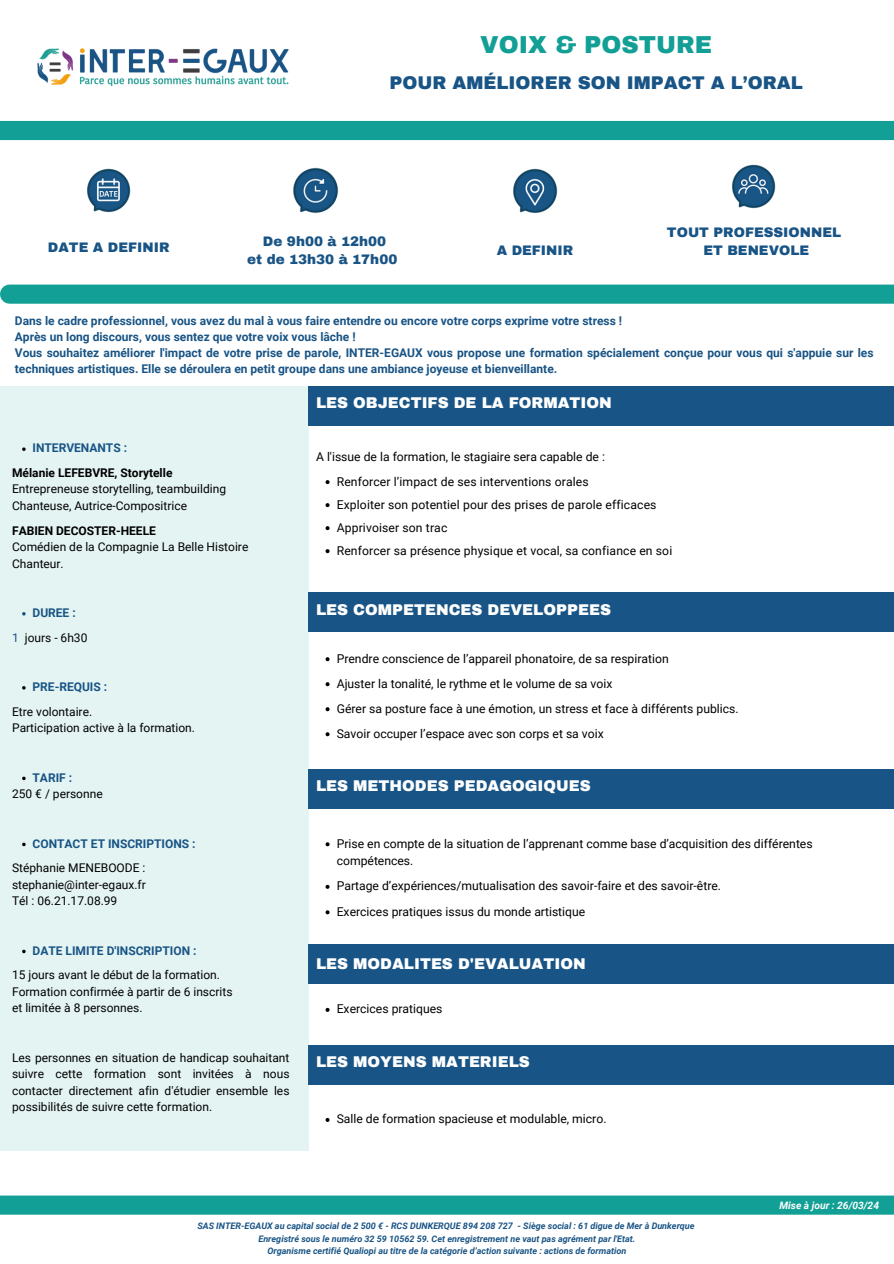
<style>
.page{position:relative;width:894px;height:1264px;background:#fff}
.page>*{position:absolute;margin:0;border:0;box-sizing:border-box;transform-origin:0 0}
.t1{font:900 24px "Archivo";color:#129f95}
.t2{font:900 18px "Archivo";color:#185485}
.t3{font:900 15.15px "Archivo";color:#fff}
.t4{font:900 13.5px/18px "Archivo";color:#185485;text-align:center}
.t5{font:12.15px/17px "Roboto";color:#000}
.t6{font:12px/16.5px "Roboto";color:#000}
.t7{font:700 12px/16px "Roboto";color:#185485}
.t8{font:700 12px "Roboto";color:#000}
.t9{font:12px "Roboto";color:#185485}
.t10{font:italic 700 10.2px "Roboto";color:#fff}
.t11{font:italic 700 9px "Roboto";color:#185485}
</style>
<div class="page">
<img style="left:37px;top:48px;width:252px;height:39px">
<div style="left:0;top:121px;width:893px;height:19px;background:#129f95"></div>
<div style="left:308px;top:770px;width:585px;height:39px;background:#185485"></div>
<div style="left:308px;top:1045px;width:585px;height:39px;background:#185485"></div>
<div style="left:308px;top:944px;width:585px;height:39px;background:#185485"></div>
<div style="left:0;top:386px;width:308px;height:764px;background:#e4f4f3"></div>
<div style="left:0;top:1195px;width:893px;height:19px;background:#129f95"></div>
<img style="left:87px;top:168px;width:44px;height:45px">
<img style="left:293px;top:167px;width:46px;height:46px">
<img style="left:513px;top:168px;width:45px;height:46px">
<img style="left:732px;top:164px;width:44px;height:45px">
<div style="left:308px;top:592px;width:585px;height:39px;background:#185485"></div>
<div style="left:308px;top:386px;width:585px;height:39px;background:#185485"></div>
<svg style="left:325px;top:480px;width:4px;height:4px"></svg>
<svg style="left:325px;top:503px;width:4px;height:4px"></svg>
<svg style="left:325px;top:526px;width:4px;height:4px"></svg>
<svg style="left:325px;top:549px;width:4px;height:4px"></svg>
<svg style="left:325px;top:657px;width:4px;height:4px"></svg>
<svg style="left:325px;top:682px;width:4px;height:4px"></svg>
<svg style="left:325px;top:707px;width:4px;height:4px"></svg>
<svg style="left:325px;top:732px;width:4px;height:4px"></svg>
<svg style="left:325px;top:842px;width:4px;height:4px"></svg>
<svg style="left:325px;top:884px;width:4px;height:4px"></svg>
<svg style="left:325px;top:910px;width:4px;height:4px"></svg>
<svg style="left:325px;top:1007px;width:4px;height:4px"></svg>
<svg style="left:325px;top:1117px;width:4px;height:4px"></svg>
<svg style="left:22px;top:447px;width:4px;height:4px"></svg>
<svg style="left:22px;top:612px;width:4px;height:3px"></svg>
<svg style="left:22px;top:686px;width:4px;height:3px"></svg>
<svg style="left:22px;top:776px;width:4px;height:4px"></svg>
<svg style="left:22px;top:842px;width:4px;height:4px"></svg>
<svg style="left:22px;top:949px;width:4px;height:4px"></svg>
<div style="left:10px;top:284px;width:883px;height:20px;background:#129f95"></div>
<p class="t4" style="left:48px;top:238px;width:123px">DATE A DEFINIR</p>
<p class="t1" style="left:480px;top:32px;width:233px">VOIX &amp; POSTURE</p>
<p class="t2" style="left:389px;top:73px;width:414px">POUR AMÉLIORER SON IMPACT A L’ORAL</p>
<p class="t4" style="left:247px;top:233px;width:152px">De 9h00 à 12h00<br>et de 13h30 à 17h00</p>
<h3 class="t4" style="left:496px;top:242px;width:78px">A DEFINIR</h3>
<p class="t4" style="left:666px;top:224px;width:175px">TOUT PROFESSIONNEL<br>ET BENEVOLE</p>
<p class="t7" style="left:15px;top:313px;width:859px">Dans le cadre professionnel, vous avez du mal à vous faire entendre ou encore votre corps exprime votre stress !<br>Après un long discours, vous sentez que votre voix vous lâche !<br>Vous souhaitez améliorer l'impact de votre prise de parole, INTER-EGAUX vous propose une formation spécialement conçue pour vous qui s'appuie sur les techniques artistiques. Elle se déroulera en petit groupe dans une ambiance joyeuse et bienveillante.</p>
<p class="t7" style="left:33px;top:440px;width:96px">INTERVENANTS :</p>
<p class="t8" style="left:12px;top:466px;width:162px">Mélanie LEFEBVRE, Storytelle</p>
<p class="t6" style="left:12px;top:481px;width:215px">Entrepreneuse storytelling, teambuilding</p>
<p class="t6" style="left:12px;top:497px;width:176px">Chanteuse, Autrice-Compositrice</p>
<p class="t8" style="left:12px;top:523px;width:145px">FABIEN DECOSTER-HEELE</p>
<p class="t6" style="left:12px;top:538px;width:238px">Comédien de la Compagnie La Belle Histoire<br>Chanteur.</p>
<p class="t7" style="left:33px;top:605px;width:45px">DUREE :</p>
<p class="t9" style="left:12px;top:630px;width:8px">1</p>
<p class="t6" style="left:25px;top:629px;width:64px">jours - 6h30</p>
<p class="t7" style="left:33px;top:679px;width:76px">PRE-REQUIS :</p>
<p class="t6" style="left:12px;top:703px;width:81px">Etre volontaire.</p>
<p class="t6" style="left:12px;top:719px;width:184px">Participation active à la formation.</p>
<p class="t7" style="left:33px;top:769px;width:41px">TARIF :</p>
<p class="t6" style="left:12px;top:785px;width:92px">250 € / personne</p>
<p class="t7" style="left:33px;top:835px;width:164px">CONTACT ET INSCRIPTIONS :</p>
<p class="t6" style="left:12px;top:859px;width:135px">Stéphanie MENEBOODE :</p>
<p class="t6" style="left:12px;top:876px;width:135px">stephanie@inter-egaux.fr</p>
<p class="t6" style="left:12px;top:892px;width:107px">Tél : 06.21.17.08.99</p>
<p class="t7" style="left:33px;top:942px;width:165px">DATE LIMITE D'INSCRIPTION :</p>
<p class="t6" style="left:12px;top:966px;width:209px">15 jours avant le début de la formation.</p>
<p class="t6" style="left:12px;top:983px;width:222px">Formation confirmée à partir de 6 inscrits</p>
<p class="t6" style="left:12px;top:999px;width:132px">et limitée à 8 personnes.</p>
<p class="t6" style="left:12px;top:1049px;width:279px;text-align:justify">Les personnes en situation de handicap souhaitant suivre cette formation sont invitées à nous contacter directement afin d'étudier ensemble les possibilités de suivre cette formation.</p>
<h5 class="t3" style="left:316px;top:395px;width:297px">LES OBJECTIFS DE LA FORMATION</h5>
<p class="t5" style="left:316px;top:448px;width:290px">A l'issue de la formation, le stagiaire sera capable de :</p>
<h4 class="t5" style="left:336px;top:473px;width:253px">Renforcer l’impact de ses interventions orales</h4>
<p class="t5" style="left:336px;top:496px;width:321px">Exploiter son potentiel pour des prises de parole efficaces</p>
<h4 class="t5" style="left:336px;top:519px;width:112px">Apprivoiser son trac</h4>
<h6 class="t5" style="left:336px;top:542px;width:337px">Renforcer sa présence physique et vocal, sa confiance en soi</h6>
<h3 class="t3" style="left:316px;top:601px;width:296px">LES COMPETENCES DEVELOPPEES</h3>
<h5 class="t5" style="left:336px;top:650px;width:333px">Prendre conscience de l’appareil phonatoire, de sa respiration</h5>
<p class="t5" style="left:336px;top:675px;width:277px">Ajuster la tonalité, le rythme et le volume de sa voix</p>
<p class="t5" style="left:336px;top:700px;width:403px">Gérer sa posture face à une émotion, un stress et face à différents publics.</p>
<p class="t5" style="left:336px;top:725px;width:268px">Savoir occuper l’espace avec son corps et sa voix</p>
<p class="t3" style="left:316px;top:778px;width:276px">LES METHODES PEDAGOGIQUES</p>
<h3 class="t5" style="left:336px;top:835px;width:477px">Prise en compte de la situation de l’apprenant comme base d’acquisition des différentes compétences.</h3>
<p class="t5" style="left:336px;top:877px;width:386px">Partage d’expériences/mutualisation des savoir-faire et des savoir-être.</p>
<p class="t5" style="left:336px;top:903px;width:250px">Exercices pratiques issus du monde artistique</p>
<p class="t3" style="left:316px;top:956px;width:271px">LES MODALITES D'EVALUATION</p>
<p class="t5" style="left:336px;top:1000px;width:107px">Exercices pratiques</p>
<h3 class="t3" style="left:316px;top:1053px;width:215px">LES MOYENS MATERIELS</h3>
<p class="t5" style="left:336px;top:1110px;width:271px">Salle de formation spacieuse et modulable, micro.</p>
<h3 class="t10" style="left:779px;top:1198px;width:101px">Mise à jour : 26/03/24</h3>
<p class="t11" style="left:197px;top:1221px;width:498px">SAS INTER-EGAUX au capital social de 2 500 € - RCS DUNKERQUE 894 208 727 - Siège social : 61 digue de Mer à Dunkerque</p>
<p class="t11" style="left:258px;top:1233px;width:378px">Enregistré sous le numéro 32 59 10562 59. Cet enregistrement ne vaut pas agrément par l'Etat.</p>
<p class="t11" style="left:267px;top:1245px;width:360px">Organisme certifié Qualiopi au titre de la catégorie d’action suivante : actions de formation</p>
</div>
